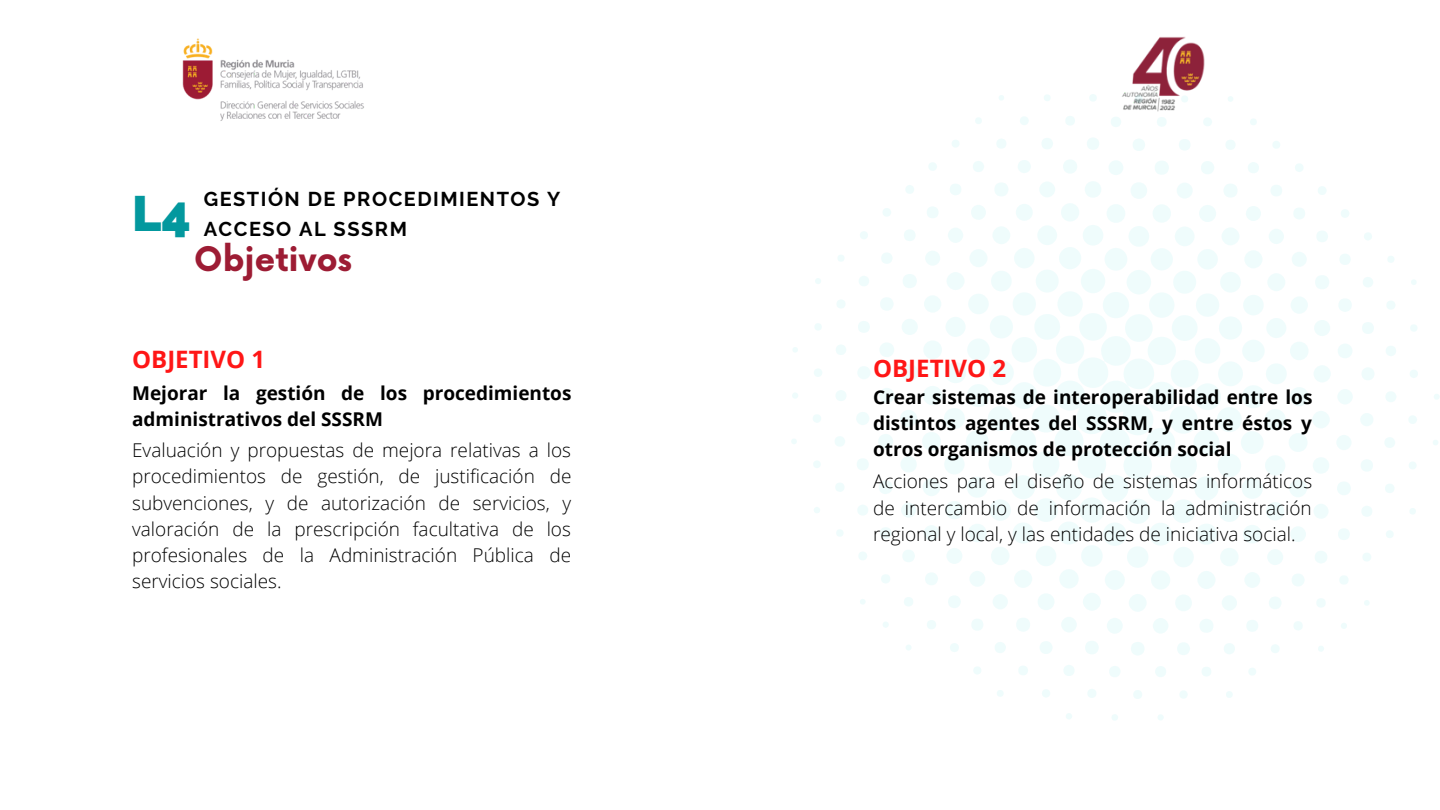
<style>
.page{position:relative;width:1440px;height:810px;background:#fff}
.page>*{position:absolute;margin:0;border:0;box-sizing:border-box;transform-origin:0 0}
.t1{font:800 50px "Raleway";color:#03989e}
.t2{font:700 33px "Now";color:#9d1c34}
.t3{font:700 24px "Open Sans";color:#ff1616}
.t4{font:700 20px/30px "Raleway";letter-spacing:.075em;color:#000}
.t5{font:300 19px/26.2px "Open Sans";color:#000;text-align:justify}
.t6{font:700 19px/26.2px "Open Sans";color:#000}
</style>
<div class="page">
<img style="left:1123px;top:36px;width:82px;height:58px">
<img style="left:182px;top:38px;width:182px;height:83px">
<svg style="left:791px;top:94px;width:649px;height:627px"></svg>
<h1 class="t1" style="left:132px;top:184px;width:60px">L4</h1>
<p class="t4" style="left:204px;top:184px;width:358px">GESTIÓN DE PROCEDIMIENTOS Y<br>ACCESO AL SSSRM</p>
<h2 class="t2" style="left:194px;top:242px;width:159px">Objetivos</h2>
<p class="t3" style="left:132px;top:343px;width:135px">OBJETIVO 1</p>
<p class="t6" style="left:132px;top:380px;width:441px">Mejorar la gestión de los procedimientos administrativos del SSSRM</p>
<p class="t5" style="left:132px;top:437px;width:441px">Evaluación y propuestas de mejora relativas a los procedimientos de gestión, de justificación de subvenciones, y de autorización de servicios, y valoración de la prescripción facultativa de los profesionales de la Administración Pública de servicios sociales.</p>
<p class="t3" style="left:873px;top:351px;width:135px">OBJETIVO 2</p>
<p class="t6" style="left:873px;top:383px;width:441px;text-align:justify">Crear sistemas de interoperabilidad entre los distintos agentes del SSSRM, y entre éstos y otros organismos de protección social</p>
<p class="t5" style="left:873px;top:468px;width:441px">Acciones para el diseño de sistemas informáticos de intercambio de información la administración regional y local, y las entidades de iniciativa social.</p>
</div>
